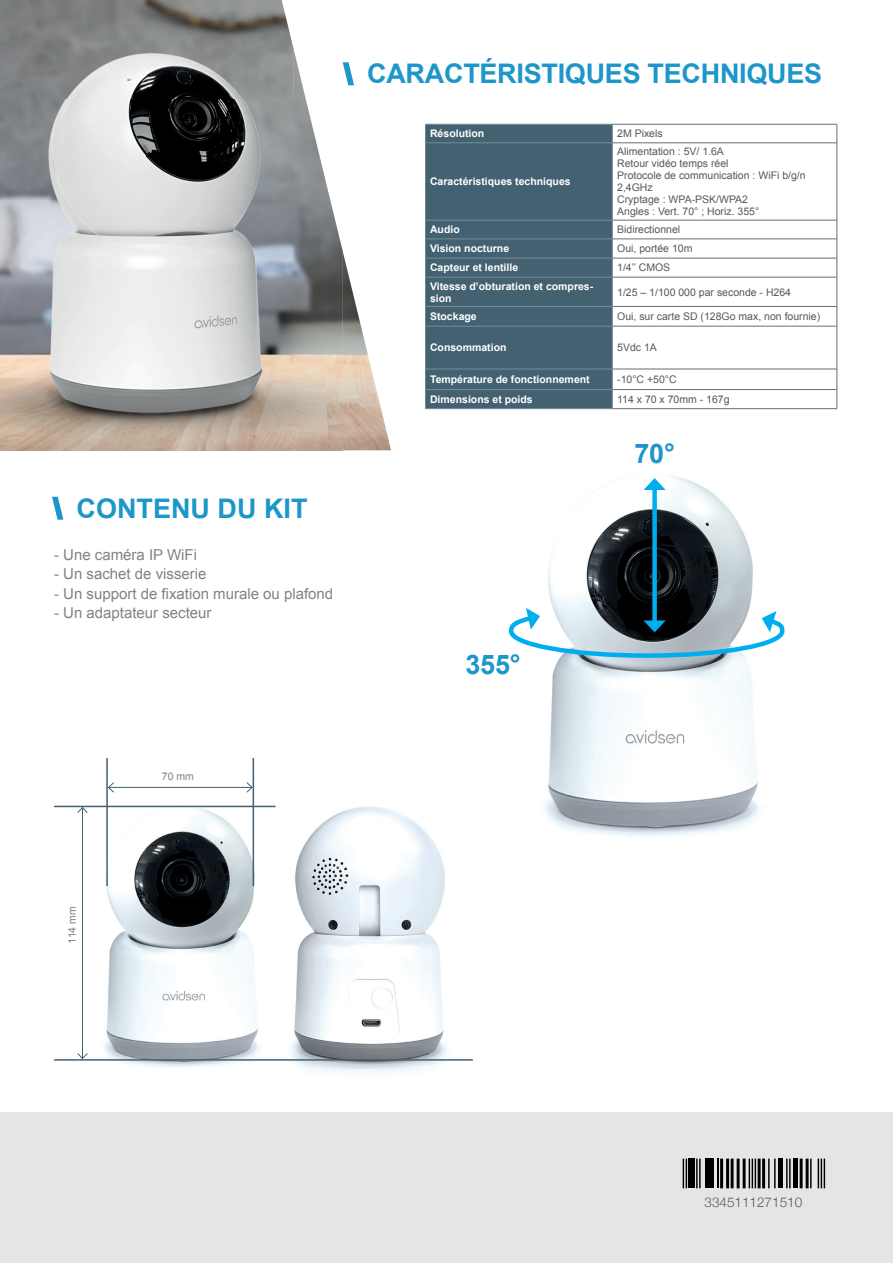
<style>
.page{position:relative;width:893px;height:1263px;background:#fff}
.page>*{position:absolute;margin:0;border:0;box-sizing:border-box;transform-origin:0 0}
.t1{font:700 27px "Arial";letter-spacing:-.01em;color:#1d96c9}
.t2{font:15px "Arial";color:#808285}
.t3{font:300 13.5px "Helvetica Neue";color:#57585a}
.t4{font:10.5px/12px "Arial";color:#57585a}
.t5{font:700 10.5px/12px "Arial";color:#fff}
.t6{font:10.5px "Arial";color:#808285}
.s1{font-weight:900}
</style>
<div class="page">
<img style="left:0;top:0;width:294px;height:450px">
<img style="left:293px;top:48px;width:49px;height:402px">
<img style="left:342px;top:249px;width:49px;height:201px">
<div style="left:425px;top:125px;width:187px;height:283px;background:#436171"></div>
<hr style="left:425px;top:124px;width:187px;height:1px;background:#748c98">
<svg style="left:612px;top:125px;width:1px;height:18px"></svg>
<hr style="left:425px;top:143px;width:187px;height:1px;background:#748c98">
<hr style="left:612px;top:143px;width:1px;height:77px;background:#748c98">
<hr style="left:425px;top:220px;width:187px;height:1px;background:#748c98">
<hr style="left:425px;top:239px;width:187px;height:1px;background:#748c98">
<hr style="left:425px;top:258px;width:187px;height:1px;background:#748c98">
<hr style="left:425px;top:326px;width:187px;height:1px;background:#748c98">
<hr style="left:612px;top:326px;width:1px;height:43px;background:#748c98">
<hr style="left:425px;top:369px;width:187px;height:1px;background:#748c98">
<hr style="left:425px;top:389px;width:187px;height:1px;background:#748c98">
<svg style="left:612px;top:370px;width:1px;height:38px"></svg>
<hr style="left:425px;top:408px;width:187px;height:1px;background:#748c98">
<hr style="left:425px;top:277px;width:187px;height:1px;background:#748c98">
<svg style="left:612px;top:221px;width:1px;height:105px"></svg>
<hr style="left:425px;top:306px;width:187px;height:1px;background:#748c98">
<hr style="left:612px;top:124px;width:225px;height:1px;background:#6c6d70">
<svg style="left:837px;top:124px;width:1px;height:19px"></svg>
<hr style="left:612px;top:143px;width:225px;height:1px;background:#6c6d70">
<hr style="left:837px;top:143px;width:1px;height:77px;background:#6c6d70">
<svg style="left:837px;top:220px;width:1px;height:106px"></svg>
<hr style="left:837px;top:326px;width:1px;height:43px;background:#6c6d70">
<svg style="left:837px;top:369px;width:1px;height:39px"></svg>
<hr style="left:612px;top:220px;width:225px;height:1px;background:#6c6d70">
<hr style="left:612px;top:239px;width:225px;height:1px;background:#6c6d70">
<hr style="left:612px;top:258px;width:225px;height:1px;background:#6c6d70">
<hr style="left:612px;top:277px;width:225px;height:1px;background:#6c6d70">
<hr style="left:612px;top:306px;width:225px;height:1px;background:#6c6d70">
<hr style="left:612px;top:326px;width:225px;height:1px;background:#6c6d70">
<hr style="left:612px;top:369px;width:225px;height:1px;background:#6c6d70">
<hr style="left:612px;top:389px;width:225px;height:1px;background:#6c6d70">
<hr style="left:612px;top:408px;width:225px;height:1px;background:#6c6d70">
<div style="left:0;top:1112px;width:893px;height:151px;background:#e4e5e7"></div>
<svg style="left:682px;top:1158px;width:142px;height:30px;background:#c1c2c4"></svg>
<hr style="left:686px;top:1158px;width:1px;height:30px;background:#000001">
<hr style="left:683px;top:1158px;width:1px;height:30px;background:#000001">
<div style="left:689px;top:1158px;width:6px;height:30px;background:#000001"></div>
<hr style="left:699px;top:1158px;width:2px;height:30px;background:#000001">
<hr style="left:696px;top:1158px;width:2px;height:30px;background:#000001">
<hr style="left:705px;top:1158px;width:3px;height:30px;background:#000001">
<hr style="left:710px;top:1158px;width:4px;height:30px;background:#000001">
<hr style="left:717px;top:1158px;width:2px;height:30px;background:#000001">
<hr style="left:743px;top:1158px;width:3px;height:30px;background:#000001">
<hr style="left:737px;top:1158px;width:3px;height:30px;background:#000001">
<hr style="left:731px;top:1158px;width:3px;height:30px;background:#000001">
<hr style="left:726px;top:1158px;width:3px;height:30px;background:#000001">
<hr style="left:720px;top:1158px;width:3px;height:30px;background:#000001">
<hr style="left:755px;top:1158px;width:1px;height:30px;background:#000001">
<hr style="left:752px;top:1158px;width:1px;height:30px;background:#000001">
<hr style="left:749px;top:1158px;width:1px;height:30px;background:#000001">
<hr style="left:762px;top:1158px;width:3px;height:30px;background:#000001">
<hr style="left:758px;top:1158px;width:3px;height:30px;background:#000001">
<hr style="left:774px;top:1158px;width:2px;height:30px;background:#000001">
<hr style="left:768px;top:1158px;width:2px;height:30px;background:#000001">
<hr style="left:779px;top:1158px;width:4px;height:30px;background:#000001">
<hr style="left:789px;top:1158px;width:2px;height:30px;background:#000001">
<hr style="left:786px;top:1158px;width:2px;height:30px;background:#000001">
<hr style="left:794px;top:1158px;width:4px;height:30px;background:#000001">
<hr style="left:806px;top:1158px;width:3px;height:30px;background:#000001">
<hr style="left:800px;top:1158px;width:3px;height:30px;background:#000001">
<hr style="left:824px;top:1158px;width:1px;height:30px;background:#000001">
<hr style="left:821px;top:1158px;width:1px;height:30px;background:#000001">
<hr style="left:818px;top:1158px;width:1px;height:30px;background:#000001">
<hr style="left:810px;top:1158px;width:2px;height:30px;background:#000001">
<img style="left:544px;top:475px;width:217px;height:362px">
<div style="left:652px;top:486px;width:5px;height:139px;background:#00aeef"></div>
<svg style="left:643px;top:478px;width:23px;height:12px"></svg>
<svg style="left:508px;top:608px;width:277px;height:52px"></svg>
<img style="left:71px;top:789px;width:192px;height:279px">
<img style="left:263px;top:805px;width:185px;height:268px">
<hr style="left:109px;top:787px;width:143px;height:1px;background:#436171">
<svg style="left:108px;top:782px;width:7px;height:11px"></svg>
<svg style="left:246px;top:781px;width:7px;height:12px"></svg>
<hr style="left:54px;top:1059px;width:419px;height:2px;background:#436171">
<hr style="left:54px;top:806px;width:222px;height:1px;background:#436171">
<hr style="left:82px;top:807px;width:1px;height:251px;background:#436171">
<svg style="left:77px;top:807px;width:11px;height:7px"></svg>
<svg style="left:77px;top:1052px;width:11px;height:8px"></svg>
<hr style="left:106px;top:758px;width:2px;height:128px;background:#436171">
<hr style="left:253px;top:758px;width:1px;height:128px;background:#436171">
<h1 class="t1" style="left:345px;top:56px;width:479px"><span class="s1">\</span> CARACTÉRISTIQUES TECHNIQUES</h1>
<h1 class="t1" style="left:54px;top:491px;width:255px"><span class="s1">\</span> CONTENU DU KIT</h1>
<h2 class="t2" style="left:54px;top:545px;width:145px">- Une caméra IP WiFi</h2>
<h2 class="t2" style="left:54px;top:564px;width:154px">- Un sachet de visserie</h2>
<h2 class="t2" style="left:54px;top:584px;width:281px">- Un support de fixation murale ou plafond</h2>
<h2 class="t2" style="left:54px;top:603px;width:159px">- Un adaptateur secteur</h2>
<p class="t5" style="left:430px;top:128px;width:56px">Résolution</p>
<p class="t4" style="left:617px;top:128px;width:47px">2M Pixels</p>
<p class="t5" style="left:430px;top:176px;width:142px">Caractéristiques techniques</p>
<p class="t4" style="left:617px;top:146px;width:190px">Alimentation : 5V/ 1.6A<br>Retour vidéo temps réel<br>Protocole de communication : WiFi b/g/n<br>2,4GHz<br>Cryptage : WPA-PSK/WPA2<br>Angles : Vert. 70° ; Horiz. 355°</p>
<p class="t5" style="left:430px;top:224px;width:31px">Audio</p>
<p class="t4" style="left:617px;top:224px;width:65px">Bidirectionnel</p>
<p class="t5" style="left:430px;top:243px;width:81px">Vision nocturne</p>
<p class="t4" style="left:617px;top:243px;width:77px">Oui, portée 10m</p>
<p class="t5" style="left:430px;top:262px;width:90px">Capteur et lentille</p>
<p class="t4" style="left:617px;top:262px;width:55px">1/4’’ CMOS</p>
<p class="t5" style="left:430px;top:280px;width:165px">Vitesse d’obturation et compres&shy;sion</p>
<p class="t4" style="left:617px;top:286px;width:175px">1/25 – 1/100 000 par seconde - H264</p>
<p class="t5" style="left:430px;top:311px;width:48px">Stockage</p>
<p class="t4" style="left:617px;top:311px;width:205px">Oui, sur carte SD (128Go max, non fournie)</p>
<p class="t5" style="left:430px;top:342px;width:78px">Consommation</p>
<p class="t4" style="left:617px;top:342px;width:41px">5Vdc 1A</p>
<p class="t5" style="left:430px;top:374px;width:161px">Température de fonctionnement</p>
<p class="t4" style="left:617px;top:373px;width:61px">-10°C +50°C</p>
<p class="t5" style="left:430px;top:394px;width:104px">Dimensions et poids</p>
<p class="t4" style="left:617px;top:393px;width:114px">114 x 70 x 70mm - 167g</p>
<h1 class="t1" style="left:466px;top:647px;width:57px">355°</h1>
<h1 class="t1" style="left:634px;top:435px;width:42px">70°</h1>
<p class="t6" style="left:162px;top:770px;width:34px">70 mm</p>
<p class="t6" style="left:65px;top:943px;width:39px;rotate:-90deg">114 mm</p>
<p class="t3" style="left:705px;top:1191px;width:99px">3345111271510</p>
</div>
